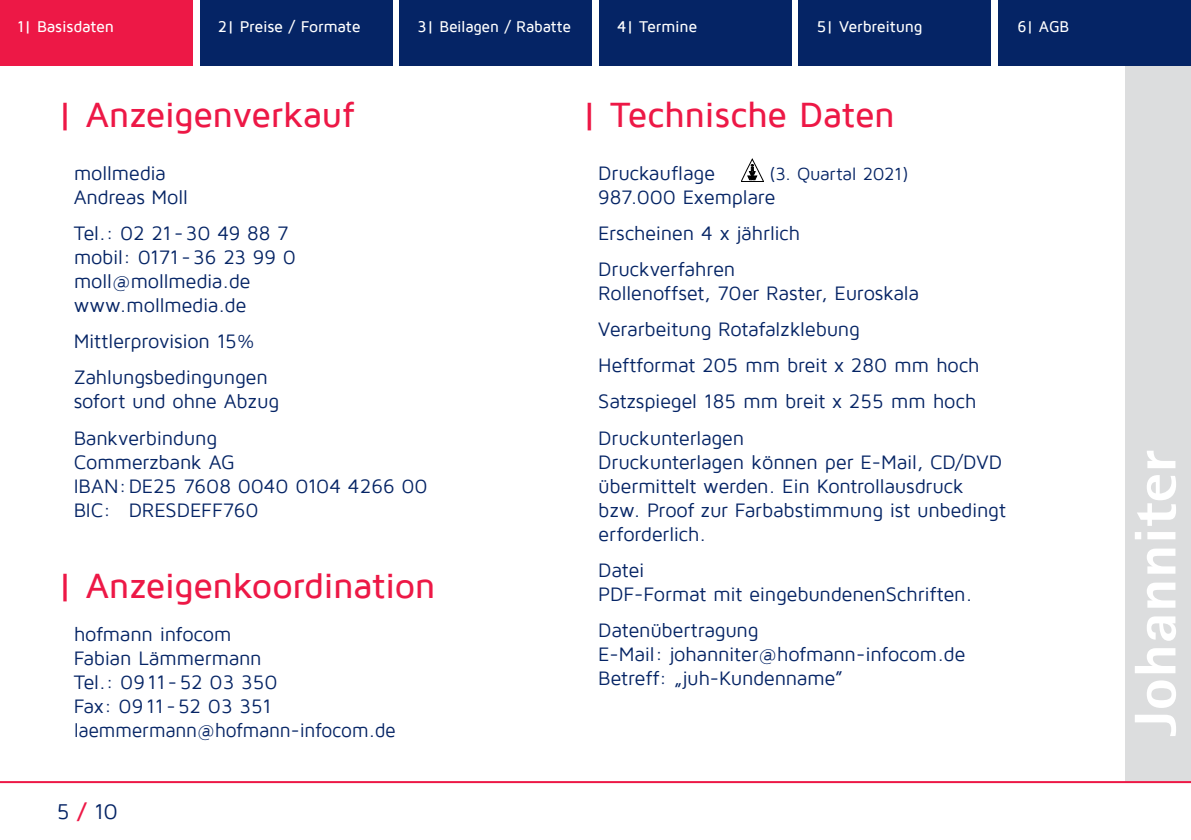
<style>
.page{position:relative;width:1191px;height:840px;background:#fff}
.page>*{position:absolute;margin:0;border:0;box-sizing:border-box;transform-origin:0 0}
.t1{font:800 59px "Rotis Sans Serif";color:#fff;scale:1.11 1}
.t2{font:500 36px "Maven Pro";letter-spacing:-.015em;color:#ed1846}
.t3{font:22px "Maven Pro";color:#052465}
.t4{font:20px/24px "Maven Pro";letter-spacing:-.015em;color:#052465}
.t5{font:18px "Maven Pro";letter-spacing:-.025em;color:#052465}
.t6{font:500 16px "Maven Pro";letter-spacing:-.015em;color:#fff}
.s1{font-weight:700;color:#ed1846}
</style>
<div class="page">
<div style="left:1125px;top:0;width:66px;height:781px;background:#dcddde"></div>
<div style="left:399px;top:0;width:193px;height:65px;background:#052465"></div>
<div style="left:599px;top:0;width:192px;height:65px;background:#052465"></div>
<div style="left:798px;top:0;width:193px;height:66px;background:#052465"></div>
<div style="left:998px;top:0;width:193px;height:65px;background:#052465"></div>
<div style="left:200px;top:0;width:192px;height:65px;background:#052465"></div>
<hr style="left:0;top:780px;width:1191px;height:2px;background:#ed1846">
<div style="left:0;top:0;width:193px;height:65px;background:#ed1846"></div>
<svg style="left:741px;top:159px;width:22px;height:22px"></svg>
<p class="t6" style="left:17px;top:19px;width:99px">1| Basisdaten</p>
<p class="t6" style="left:218px;top:19px;width:144px">2| Preise / Formate</p>
<p class="t6" style="left:417px;top:19px;width:155px">3| Beilagen / Rabatte</p>
<p class="t6" style="left:617px;top:19px;width:82px">4| Termine</p>
<p class="t6" style="left:816px;top:19px;width:107px">5| Verbreitung</p>
<p class="t6" style="left:1017px;top:19px;width:53px">6| AGB</p>
<h2 class="t2" style="left:57px;top:96px;width:299px">| Anzeigenverkauf</h2>
<p class="t4" style="left:74px;top:162px;width:116px">mollmedia<br>Andreas Moll</p>
<p class="t4" style="left:74px;top:222px;width:224px">Tel.: 02 21 -30 49 88 7 mobil: 0171 -36 23 99 0 moll@mollmedia.de www.mollmedia.de</p>
<p class="t4" style="left:74px;top:324px;width:196px;line-height:36px">Mittlerprovision 15%<br>Zahlungsbedingungen</p>
<p class="t4" style="left:74px;top:384px;width:207px;line-height:36px">sofort und ohne Abzug<br>Bankverbindung</p>
<p class="t4" style="left:74px;top:450px;width:355px">Commerzbank AG<br>IBAN:DE25 7608 0040 0104 4266 00<br>BIC: DRESDEFF760</p>
<h2 class="t2" style="left:57px;top:566px;width:381px">| Anzeigenkoordination</h2>
<p class="t4" style="left:74px;top:622px;width:323px">hofmann infocom<br>Fabian Lämmermann<br>Tel.: 0911 -52 03 350<br>Fax: 0911 -52 03 351 laemmermann@hofmann-infocom.de</p>
<p class="t3" style="left:57px;top:799px;width:63px">5 <span class="s1">/</span> 10</p>
<h2 class="t2" style="left:581px;top:96px;width:315px">| Technische Daten</h2>
<p class="t4" style="left:598px;top:162px;width:179px">Druckauflage<br>987.000 Exemplare</p>
<p class="t4" style="left:598px;top:216px;width:203px;line-height:36px">Erscheinen 4 x jährlich<br>Druckverfahren</p>
<p class="t4" style="left:598px;top:276px;width:383px;line-height:36px">Rollenoffset, 70er Raster, Euroskala<br>Verarbeitung Rotafalzklebung<br>Heftformat 205 mm breit x 280 mm hoch<br>Satzspiegel 185 mm breit x 255 mm hoch<br>Druckunterlagen</p>
<p class="t4" style="left:598px;top:450px;width:409px">Druckunterlagen können per E-Mail, CD/DVD übermittelt werden. Ein Kontrollausdruck bzw. Proof zur Farbabstimmung ist unbedingt erforderlich.</p>
<p class="t4" style="left:598px;top:558px;width:375px">Datei<br>PDF-Format mit eingebundenenSchriften.</p>
<p class="t4" style="left:598px;top:618px;width:368px">Datenübertragung<br>E-Mail: johanniter@hofmann-infocom.de<br>Betreff: „juh-Kundenname”</p>
<p class="t5" style="left:769px;top:165px;width:141px">(3. Quartal 2021)</p>
<h1 class="t1" style="left:1118px;top:735px;width:259px;rotate:-90deg">Johanniter</h1>
</div>
